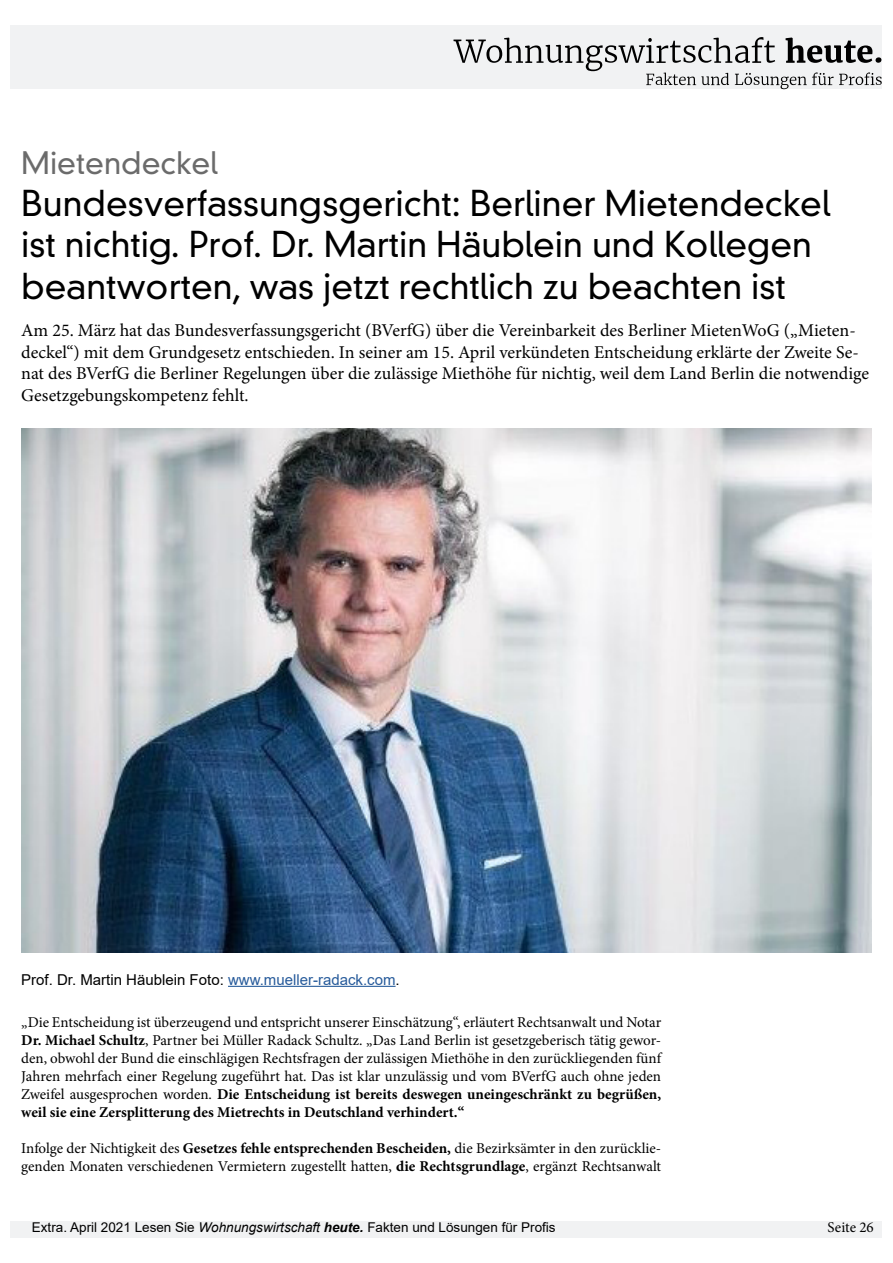
<style>
.page{position:relative;width:893px;height:1263px;background:#fff}
.page>*{position:absolute;margin:0;border:0;box-sizing:border-box;transform-origin:0 0}
.t1{font:300 34.5px/41.4px "DIN Neuzeit Grotesk Std";color:#000}
.t2{font:300 30px "DIN Neuzeit Grotesk Std";color:#6b6b6b}
.t3{font:18px/21.6px "Minion Pro";color:#000}
.t4{font:15px/18px "Minion Pro";color:#000;text-align:justify}
.t5{font:15px "Arial";color:#000}
.t6{font:13.5px "Arial";color:#000}
.s1{color:#275b9b}
.s2{font-weight:700}
.s3{font-style:italic}
.s4{font-weight:700;font-style:italic}
</style>
<div class="page">
<div style="left:11px;top:26px;width:871px;height:63px;background:#f1f2f3"></div>
<svg style="left:453px;top:37px;width:429px;height:52px"></svg>
<div style="left:11px;top:1221px;width:871px;height:16px;background:#f1f2f3"></div>
<img style="left:21px;top:429px;width:851px;height:523px">
<hr style="left:228px;top:986px;width:168px;height:1px;background:#275b9b">
<h2 class="t2" style="left:21px;top:145px;width:198px">Mietendeckel</h2>
<h1 class="t1" style="left:21px;top:183px;width:810px">Bundesverfassungsgericht: Berliner Mietendeckel ist nichtig. Prof. Dr. Martin Häublein und Kollegen beantworten, was jetzt rechtlich zu beachten ist</h1>
<p class="t3" style="left:21px;top:320px;width:849px">Am 25. März hat das Bundesverfassungsgericht (BVerfG) über die Vereinbarkeit des Berliner MietenWoG („Mieten&shy;deckel“) mit dem Grundgesetz entschieden. In seiner am 15. April verkündeten Entscheidung erklärte der Zweite Se&shy;nat des BVerfG die Berliner Regelungen über die zulässige Miethöhe für nichtig, weil dem Land Berlin die notwendige Gesetzgebungskompetenz fehlt.</p>
<p class="t5" style="left:21px;top:969px;width:380px">Prof. Dr. Martin Häublein Foto: <span class="s1">www.mueller-radack.com</span>.</p>
<p class="t4" style="left:21px;top:1013px;width:641px">„Die Entscheidung ist überzeugend und entspricht unserer Einschätzung“, erläutert Rechtsanwalt und Notar <span class="s2">Dr. Michael Schultz</span>, Partner bei Müller Radack Schultz. „Das Land Berlin ist gesetzgeberisch tätig gewor&shy;den, obwohl der Bund die einschlägigen Rechtsfragen der zulässigen Miethöhe in den zurückliegenden fünf Jahren mehrfach einer Regelung zugeführt hat. Das ist klar unzulässig und vom BVerfG auch ohne jeden Zweifel ausgesprochen worden. <span class="s2">Die Entscheidung ist bereits deswegen uneingeschränkt zu begrüßen, weil sie eine Zersplitterung des Mietrechts in Deutschland verhindert.“</span></p>
<p class="t4" style="left:21px;top:1139px;width:641px">Infolge der Nichtigkeit des <span class="s2">Gesetzes fehle entsprechenden Bescheiden,</span> die Bezirksämter in den zurücklie&shy;genden Monaten verschiedenen Vermietern zugestellt hatten, <span class="s2">die Rechtsgrundlage</span>, ergänzt Rechtsanwalt</p>
<p class="t6" style="left:32px;top:1218px;width:525px">Extra. April 2021 Lesen Sie <span class="s3">Wohnungswirtschaft</span> <span class="s4">heute.</span> Fakten und Lösungen für Profis</p>
<p class="t4" style="left:828px;top:1218px;width:48px">Seite 26</p>
</div>
